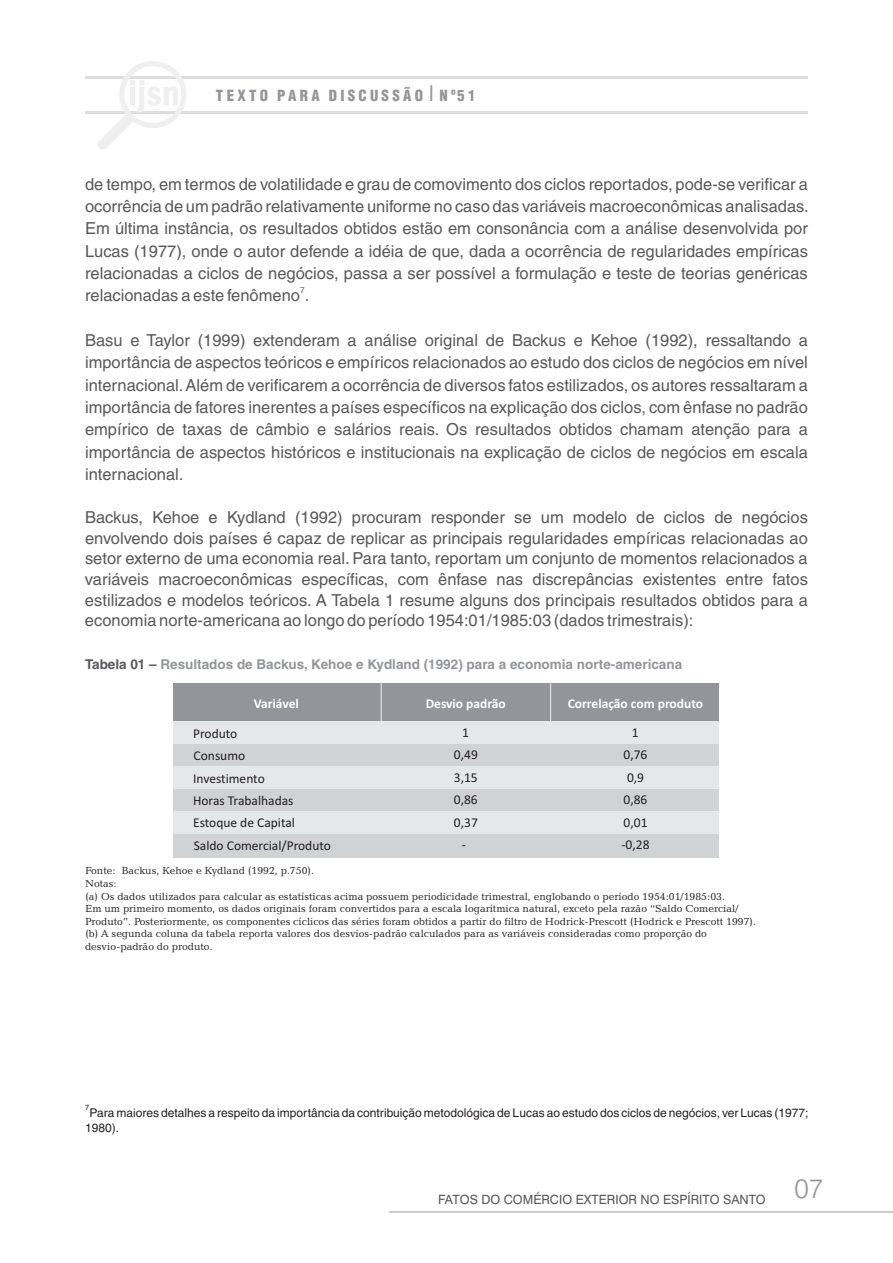
<style>
.page{position:relative;width:893px;height:1263px;background:#fff}
.page>*{position:absolute;margin:0;border:0;box-sizing:border-box;transform-origin:0 0}
.t1{font:condensed 21px "Helvetica LT";color:#939598}
.t2{font:16.5px/22.4px "Helvetica LT";color:#57585a;text-align:justify}
.t3{font:900 condensed 15px "Helvetica LT";letter-spacing:.215em;color:#939598}
.t4{font:13.5px "Calibri";color:#231f20}
.t5{font:700 13.5px "Helvetica LT";color:#939598}
.t6{font:700 13.5px "Calibri";color:#fff}
.t7{font:12.75px "Swiss 721 BT";color:#57585a}
.t8{font:12px/14.5px "Helvetica LT";color:#231f20}
.t9{font:10.5px/12.6px "Candida BT";color:#231f20}
.t10{font:8.25px "Helvetica LT";color:#57585a}
.t11{font:7.5px "Helvetica LT";color:#231f20}
.s1{color:#57585a}
</style>
<div class="page">
<div style="left:174px;top:683px;width:545px;height:39px;background:#939598"></div>
<div style="left:174px;top:721px;width:545px;height:24px;background:#e6e7e9"></div>
<div style="left:174px;top:744px;width:545px;height:23px;background:#d1d2d4"></div>
<div style="left:174px;top:766px;width:545px;height:24px;background:#e6e7e9"></div>
<div style="left:174px;top:789px;width:545px;height:23px;background:#d1d2d4"></div>
<div style="left:174px;top:811px;width:545px;height:24px;background:#e6e7e9"></div>
<div style="left:174px;top:834px;width:545px;height:23px;background:#d1d2d4"></div>
<hr style="left:381px;top:683px;width:1px;height:38px;background:#fff">
<hr style="left:550px;top:683px;width:1px;height:38px;background:#fff">
<hr style="left:85px;top:76px;width:723px;height:2px;background:#dcdddf">
<hr style="left:85px;top:111px;width:723px;height:3px;background:#dcdddf">
<svg style="left:97px;top:61px;width:93px;height:88px"></svg>
<hr style="left:389px;top:1211px;width:504px;height:1px;background:#939598">
<p class="t1" style="left:428px;top:85px;width:7px">I</p>
<p class="t3" style="left:216px;top:89px;width:261px">TEXTO PARA DISCUSSÃO Nº 51</p>
<p class="t2" style="left:85px;top:174px;width:725px">de tempo, em termos de volatilidade e grau de comovimento dos ciclos reportados, pode-se verificar a ocorrência de um padrão relativamente uniforme no caso das variáveis macroeconômicas analisadas.<br>Em última instância, os resultados obtidos estão em consonância com a análise desenvolvida por Lucas (1977), onde o autor defende a idéia de que, dada a ocorrência de regularidades empíricas relacionadas a ciclos de negócios, passa a ser possível a formulação e teste de teorias genéricas</p>
<p class="t10" style="left:300px;top:287px;width:6px">7</p>
<p class="t2" style="left:85px;top:286px;width:226px">relacionadas a este fenômeno .</p>
<p class="t2" style="left:85px;top:330px;width:724px">Basu e Taylor (1999) extenderam a análise original de Backus e Kehoe (1992), ressaltando a importância de aspectos teóricos e empíricos relacionados ao estudo dos ciclos de negócios em nível internacional. Além de verificarem a ocorrência de diversos fatos estilizados, os autores ressaltaram a importância de fatores inerentes a países específicos na explicação dos ciclos, com ênfase no padrão empírico de taxas de câmbio e salários reais. Os resultados obtidos chamam atenção para a importância de aspectos históricos e institucionais na explicação de ciclos de negócios em escala internacional.</p>
<p class="t2" style="left:85px;top:508px;width:724px;line-height:20.7px">Backus, Kehoe e Kydland (1992) procuram responder se um modelo de ciclos de negócios envolvendo dois países é capaz de replicar as principais regularidades empíricas relacionadas ao setor externo de uma economia real. Para tanto, reportam um conjunto de momentos relacionados a variáveis macroeconômicas específicas, com ênfase nas discrepâncias existentes entre fatos estilizados e modelos teóricos. A Tabela 1 resume alguns dos principais resultados obtidos para a economia norte-americana ao longo do período 1954:01/1985:03 (dados trimestrais):</p>
<p class="t5" style="left:85px;top:658px;width:599px"><span class="s1">Tabela 01 –</span> Resultados de Backus, Kehoe e Kydland (1992) para a economia norte-americana</p>
<p class="t6" style="left:254px;top:698px;width:46px">Variável</p>
<p class="t6" style="left:426px;top:698px;width:82px">Desvio padrão</p>
<p class="t6" style="left:568px;top:697px;width:137px">Correlação com produto</p>
<p class="t4" style="left:193px;top:727px;width:46px">Produto</p>
<p class="t4" style="left:462px;top:727px;width:8px">1</p>
<p class="t4" style="left:632px;top:727px;width:8px">1</p>
<p class="t4" style="left:194px;top:750px;width:53px">Consumo</p>
<p class="t4" style="left:454px;top:749px;width:25px">0,49</p>
<p class="t4" style="left:624px;top:749px;width:25px">0,76</p>
<p class="t4" style="left:193px;top:772px;width:73px">Investimento</p>
<p class="t4" style="left:454px;top:771px;width:25px">3,15</p>
<p class="t4" style="left:627px;top:771px;width:19px">0,9</p>
<p class="t4" style="left:193px;top:795px;width:102px">Horas Trabalhadas</p>
<p class="t4" style="left:454px;top:794px;width:25px">0,86</p>
<p class="t4" style="left:624px;top:794px;width:25px">0,86</p>
<p class="t4" style="left:193px;top:816px;width:103px">Estoque de Capital</p>
<p class="t4" style="left:454px;top:816px;width:25px">0,37</p>
<p class="t4" style="left:624px;top:816px;width:25px">0,01</p>
<p class="t4" style="left:194px;top:839px;width:139px">Saldo Comercial/Produto</p>
<p class="t4" style="left:462px;top:839px;width:6px">-</p>
<p class="t4" style="left:621px;top:839px;width:30px">-0,28</p>
<p class="t9" style="left:85px;top:865px;width:673px">Fonte: Backus, Kehoe e Kydland (1992, p.750).<br>Notas:<br>(a) Os dados utilizados para calcular as estatísticas acima possuem periodicidade trimestral, englobando o período 1954:01/1985:03.<br>Em um primeiro momento, os dados originais foram convertidos para a escala logarítmica natural, exceto pela razão “Saldo Comercial/ Produto”. Posteriormente, os componentes cíclicos das séries foram obtidos a partir do filtro de Hodrick-Prescott (Hodrick e Prescott 1997). (b) A segunda coluna da tabela reporta valores dos desvios-padrão calculados para as variáveis consideradas como proporção do desvio-padrão do produto.</p>
<p class="t11" style="left:85px;top:1104px;width:6px">7</p>
<p class="t8" style="left:85px;top:1106px;width:725px;text-indent:5px">Para maiores detalhes a respeito da importância da contribuição metodológica de Lucas ao estudo dos ciclos de negócios, ver Lucas (1977;<br>1980).</p>
<p class="t7" style="left:438px;top:1194px;width:387px">FATOS DO COMÉRCIO EXTERIOR NO ESPÍRITO SANTO <sup>07</sup></p>
</div>
